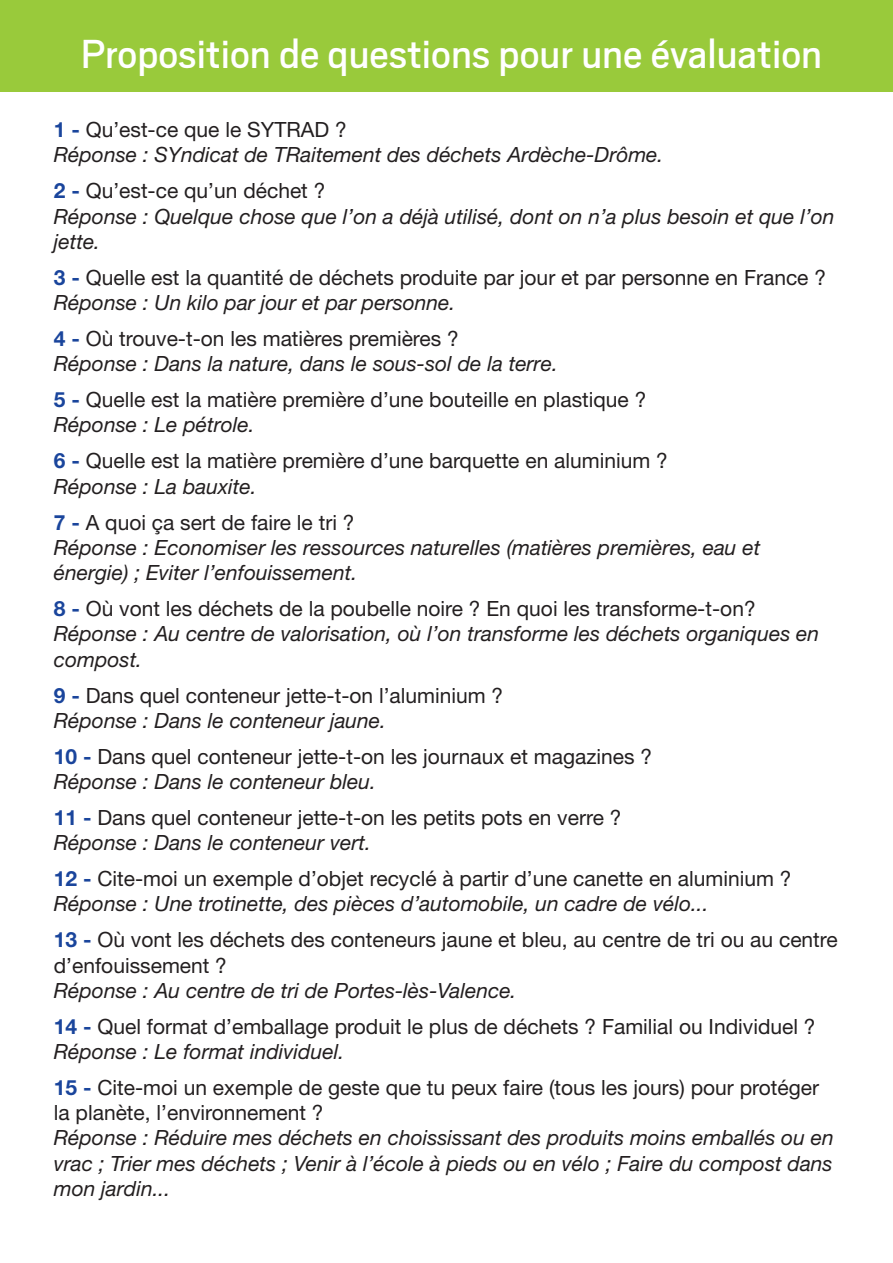
<style>
.page{position:relative;width:893px;height:1263px;background:#fff}
.page>*{position:absolute;margin:0;border:0;box-sizing:border-box;transform-origin:0 0}
.t1{font:45px "Scout";color:#fff}
.t2{font:21px/25.2px "Helvetica Neue LT Std";color:#231f20}
.t3{font:italic 21px/25.2px "Helvetica Neue LT Std";color:#231f20}
.s1{font-weight:700;color:#1a459c}
</style>
<div class="page">
<div style="left:0;top:0;width:893px;height:91px;background:#99ca3b"></div>
<p class="t1" style="left:81px;top:25px;width:743px">Proposition de questions pour une évaluation</p>
<p class="t2" style="left:54px;top:117px;width:294px"><span class="s1">1 -</span> Qu’est-ce que le SYTRAD ?</p>
<p class="t3" style="left:54px;top:142px;width:611px">Réponse : SYndicat de TRaitement des déchets Ardèche-Drôme.</p>
<p class="t2" style="left:54px;top:178px;width:273px"><span class="s1">2 -</span> Qu’est-ce qu’un déchet ?</p>
<p class="t3" style="left:54px;top:203px;width:782px">Réponse : Quelque chose que l’on a déjà utilisé, dont on n’a plus besoin et que l’on jette.</p>
<p class="t2" style="left:54px;top:264px;width:774px"><span class="s1">3 -</span> Quelle est la quantité de déchets produite par jour et par personne en France ?</p>
<p class="t3" style="left:54px;top:290px;width:403px">Réponse : Un kilo par jour et par personne.</p>
<p class="t2" style="left:54px;top:326px;width:406px"><span class="s1">4 -</span> Où trouve-t-on les matières premières ?</p>
<p class="t3" style="left:54px;top:351px;width:505px">Réponse : Dans la nature, dans le sous-sol de la terre.</p>
<p class="t2" style="left:54px;top:387px;width:594px"><span class="s1">5 -</span> Quelle est la matière première d’une bouteille en plastique ?</p>
<p class="t3" style="left:54px;top:412px;width:202px">Réponse : Le pétrole.</p>
<p class="t2" style="left:54px;top:448px;width:615px"><span class="s1">6 -</span> Quelle est la matière première d’une barquette en aluminium ?</p>
<p class="t3" style="left:54px;top:473px;width:204px">Réponse : La bauxite.</p>
<p class="t2" style="left:54px;top:509px;width:302px"><span class="s1">7 -</span> A quoi ça sert de faire le tri ?</p>
<p class="t3" style="left:54px;top:534px;width:708px">Réponse : Economiser les ressources naturelles (matières premières, eau et énergie) ; Eviter l’enfouissement.</p>
<p class="t2" style="left:54px;top:596px;width:703px"><span class="s1">8 -</span> Où vont les déchets de la poubelle noire ? En quoi les transforme-t-on?</p>
<p class="t3" style="left:54px;top:621px;width:767px">Réponse : Au centre de valorisation, où l’on transforme les déchets organiques en compost.</p>
<p class="t2" style="left:54px;top:682px;width:451px"><span class="s1">9 -</span> Dans quel conteneur jette-t-on l’aluminium ?</p>
<p class="t3" style="left:54px;top:707px;width:334px">Réponse : Dans le conteneur jaune.</p>
<p class="t2" style="left:54px;top:743px;width:600px"><span class="s1">10 -</span> Dans quel conteneur jette-t-on les journaux et magazines ?</p>
<p class="t3" style="left:54px;top:768px;width:324px">Réponse : Dans le conteneur bleu.</p>
<p class="t2" style="left:54px;top:804px;width:569px"><span class="s1">11 -</span> Dans quel conteneur jette-t-on les petits pots en verre ?</p>
<p class="t3" style="left:54px;top:830px;width:318px">Réponse : Dans le conteneur vert.</p>
<p class="t2" style="left:54px;top:866px;width:739px"><span class="s1">12 -</span> Cite-moi un exemple d’objet recyclé à partir d’une canette en aluminium ?</p>
<p class="t3" style="left:54px;top:891px;width:656px">Réponse : Une trotinette, des pièces d’automobile, un cadre de vélo...</p>
<p class="t2" style="left:54px;top:927px;width:785px"><span class="s1">13 -</span> Où vont les déchets des conteneurs jaune et bleu, au centre de tri ou au centre d’enfouissement ?</p>
<p class="t3" style="left:54px;top:977px;width:464px">Réponse : Au centre de tri de Portes-lès-Valence.</p>
<p class="t2" style="left:54px;top:1013px;width:763px"><span class="s1">14 -</span> Quel format d’emballage produit le plus de déchets ? Familial ou Individuel ?</p>
<p class="t3" style="left:54px;top:1038px;width:292px">Réponse : Le format individuel.</p>
<p class="t2" style="left:54px;top:1074px;width:767px"><span class="s1">15 -</span> Cite-moi un exemple de geste que tu peux faire (tous les jours) pour protéger la planète, l’environnement ?</p>
<p class="t3" style="left:54px;top:1125px;width:781px;text-align:justify">Réponse : Réduire mes déchets en choississant des produits moins emballés ou en vrac ; Trier mes déchets ; Venir à l’école à pieds ou en vélo ; Faire du compost dans mon jardin...</p>
</div>
